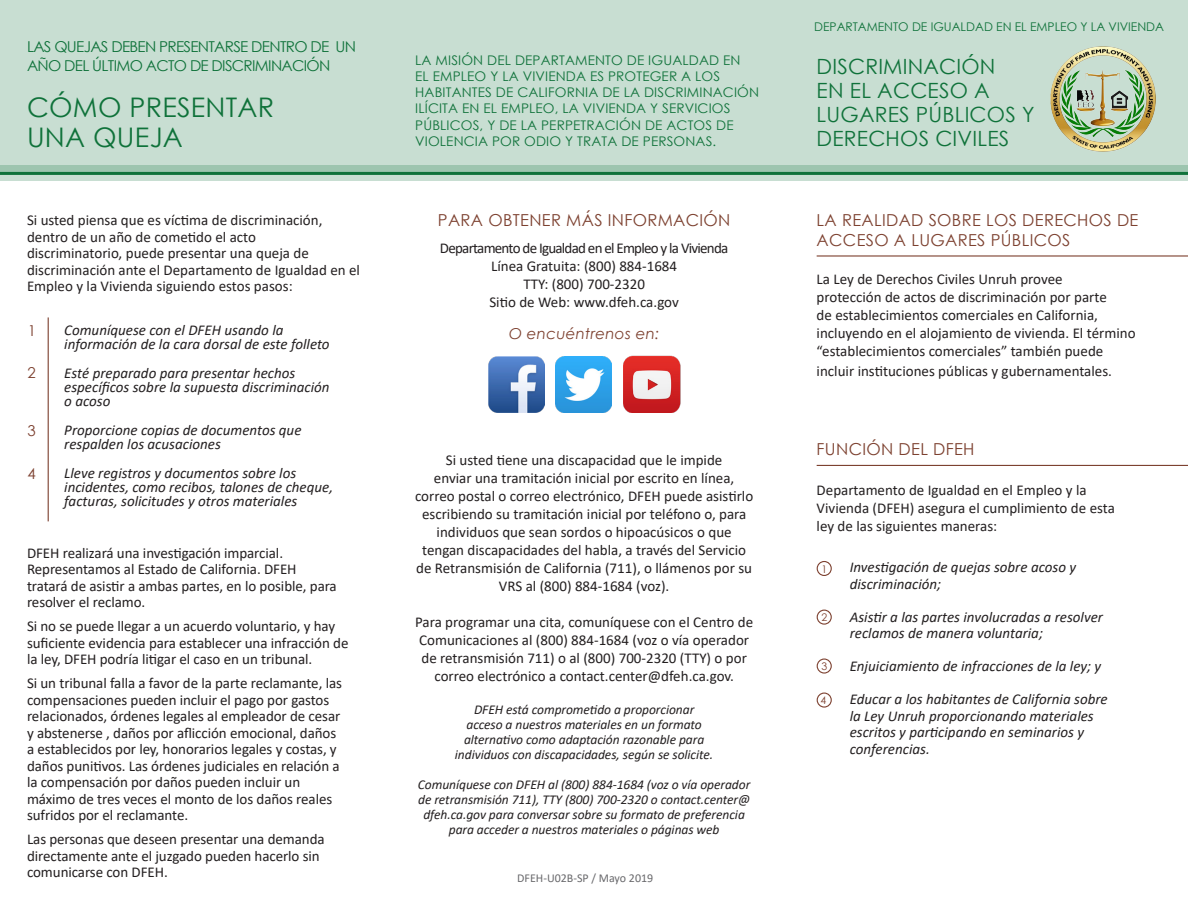
<style>
.page{position:relative;width:1188px;height:918px;background:#fff}
.page>*{position:absolute;margin:0;border:0;box-sizing:border-box;transform-origin:0 0}
.t1{font:27px "Century Gothic";letter-spacing:.01em;color:#0f723a}
.t2{font:21px/24px "Century Gothic";letter-spacing:.01em;color:#0f723a}
.t3{font:16.5px/19.8px "Century Gothic";letter-spacing:.02em;color:#7d4130}
.t4{font:15px/16.5px "Calibri";letter-spacing:-.005em;color:#231f20}
.t5{font:italic 15px/14.2px "Calibri";color:#231f20}
.t6{font:15px/19.5px "Century Gothic";letter-spacing:-.045em;color:#0f723a}
.t7{font:15px "Calibri";letter-spacing:-.05em;color:#231f20}
.t8{font:italic 15px "Century Gothic";letter-spacing:.02em;color:#7d4130}
.t9{font:15px "Century Gothic";color:#7d4130}
.t10{font:italic 13.5px/15px "Calibri";letter-spacing:-.005em;color:#231f20;text-align:center}
.t11{font:13.35px/16.2px "Century Gothic";letter-spacing:.01em;color:#0f723a}
.t12{font:12px "Century Gothic";color:#0f723a}
.t13{font:12px "Calibri";color:#69696c}
.t14{font:10.5px "Century Gothic";color:#7d4130}
</style>
<div class="page">
<div style="left:0;top:165px;width:1188px;height:16px;background:#c8ded2"></div>
<div style="left:0;top:0;width:1188px;height:172px;background:#c8ded2"></div>
<img style="left:1050px;top:47px;width:106px;height:105px">
<img style="left:488px;top:356px;width:57px;height:57px">
<img style="left:556px;top:357px;width:56px;height:56px">
<img style="left:623px;top:355px;width:57px;height:58px">
<hr style="left:0;top:172px;width:1188px;height:3px;background:#0f723a">
<hr style="left:817px;top:255px;width:371px;height:2px;background:#7d4130">
<hr style="left:817px;top:465px;width:371px;height:1px;background:#7d4130">
<hr style="left:48px;top:317px;width:1px;height:204px;background:#7d4130">
<div style="left:817px;top:561px;width:15px;height:15px;border:1px solid #7d4130;border-radius:50%"></div>
<div style="left:817px;top:610px;width:15px;height:15px;border:1px solid #7d4130;border-radius:50%"></div>
<div style="left:817px;top:659px;width:15px;height:15px;border:1px solid #7d4130;border-radius:50%"></div>
<div style="left:817px;top:693px;width:15px;height:15px;border:1px solid #7d4130;border-radius:50%"></div>
<p class="t6" style="left:27px;top:36px;width:331px">LAS QUEJAS DEBEN PRESENTARSE DENTRO DE UN<br>AÑO DEL ÚLTIMO ACTO DE DISCRIMINACIÓN</p>
<p class="t1" style="left:27px;top:89px;width:249px">CÓMO PRESENTAR</p>
<p class="t1" style="left:27px;top:119px;width:157px">UNA QUEJA</p>
<p class="t4" style="left:27px;top:212px;width:297px">Si usted piensa que es víctima de discriminación, dentro de un año de cometido el acto</p>
<p class="t4" style="left:27px;top:245px;width:335px">discriminatorio, puede presentar una queja de discriminación ante el Departamento de Igualdad en el<br>Empleo y la Vivienda siguiendo estos pasos:</p>
<p class="t9" style="left:28px;top:320px;width:10px">1</p>
<p class="t9" style="left:28px;top:362px;width:10px">2</p>
<p class="t5" style="left:64px;top:322px;width:267px">Comuníquese con el DFEH usando la información de la cara dorsal de este folleto</p>
<p class="t5" style="left:64px;top:365px;width:267px">Esté preparado para presentar hechos específicos sobre la supuesta discriminación o acoso</p>
<p class="t5" style="left:64px;top:422px;width:239px">Proporcione copias de documentos que respalden los acusaciones</p>
<p class="t5" style="left:64px;top:465px;width:270px">Lleve registros y documentos sobre los incidentes, como recibos, talones de cheque, facturas, solicitudes y otros materiales</p>
<p class="t4" style="left:27px;top:544px;width:311px">DFEH realizará una investigación imparcial.<br>Representamos al Estado de California. DFEH tratará de asistir a ambas partes, en lo posible, para resolver el reclamo.</p>
<p class="t4" style="left:27px;top:618px;width:323px">Si no se puede llegar a un acuerdo voluntario, y hay suficiente evidencia para establecer una infracción de la ley, DFEH podría litigar el caso en un tribunal.</p>
<p class="t4" style="left:27px;top:675px;width:317px">Si un tribunal falla a favor de la parte reclamante, las compensaciones pueden incluir el pago por gastos relacionados, órdenes legales al empleador de cesar y abstenerse , daños por aflicción emocional, daños a establecidos por ley, honorarios legales y costas, y daños punitivos. Las órdenes judiciales en relación a la compensación por daños pueden incluir un máximo de tres veces el monto de los daños reales sufridos por el reclamante.</p>
<p class="t4" style="left:27px;top:831px;width:299px">Las personas que deseen presentar una demanda directamente ante el juzgado pueden hacerlo sin comunicarse con DFEH.</p>
<p class="t9" style="left:28px;top:420px;width:10px">3</p>
<p class="t9" style="left:28px;top:463px;width:10px">4</p>
<p class="t11" style="left:415px;top:51px;width:345px">LA MISIÓN DEL DEPARTAMENTO DE IGUALDAD EN<br>EL EMPLEO Y LA VIVIENDA ES PROTEGER A LOS HABITANTES DE CALIFORNIA DE LA DISCRIMINACIÓN ILÍCITA EN EL EMPLEO, LA VIVIENDA Y SERVICIOS PÚBLICOS, Y DE LA PERPETRACIÓN DE ACTOS DE VIOLENCIA POR ODIO Y TRATA DE PERSONAS.</p>
<p class="t3" style="left:438px;top:210px;width:294px">PARA OBTENER MÁS INFORMACIÓN</p>
<p class="t7" style="left:440px;top:238px;width:290px">Departamento de Igualdad en el Empleo y la Vivienda</p>
<p class="t4" style="left:491px;top:258px;width:188px">Línea Gratuita: (800) 884-1684</p>
<p class="t4" style="left:523px;top:276px;width:123px">TTY: (800) 700-2320</p>
<p class="t4" style="left:489px;top:294px;width:191px">Sitio de Web: www.dfeh.ca.gov</p>
<p class="t8" style="left:509px;top:323px;width:152px">O encuéntrenos en:</p>
<p class="t4" style="left:446px;top:451px;width:278px">Si usted tiene una discapacidad que le impide</p>
<p class="t4" style="left:415px;top:468px;width:340px;line-height:18px;text-align:center">enviar una tramitación inicial por escrito en línea, correo postal o correo electrónico, DFEH puede asistirlo escribiendo su tramitación inicial por teléfono o, para individuos que sean sordos o hipoacúsicos o que tengan discapacidades del habla, a través del Servicio de Retransmisión de California (711), o llámenos por su VRS al (800) 884-1684 (voz).</p>
<p class="t4" style="left:415px;top:612px;width:339px;line-height:18px;text-align:center">Para programar una cita, comuníquese con el Centro de Comunicaciones al (800) 884-1684 (voz o vía operador de retransmisión 711) o al (800) 700-2320 (TTY) o por correo electrónico a contact.center@dfeh.ca.gov.</p>
<p class="t10" style="left:455px;top:701px;width:260px">DFEH está comprometido a proporcionar acceso a nuestros materiales en un formato alternativo como adaptación razonable para individuos con discapacidades, según se solicite.</p>
<p class="t10" style="left:418px;top:776px;width:334px">Comuníquese con DFEH al (800) 884-1684 (voz o vía operador de retransmisión 711), TTY (800) 700-2320 o contact.center@ dfeh.ca.gov para conversar sobre su formato de preferencia para acceder a nuestros materiales o páginas web</p>
<p class="t13" style="left:517px;top:870px;width:138px">DFEH-U02B-SP / Mayo 2019</p>
<p class="t12" style="left:814px;top:18px;width:351px">DEPARTAMENTO DE IGUALDAD EN EL EMPLEO Y LA VIVIENDA</p>
<p class="t2" style="left:817px;top:54px;width:219px">DISCRIMINACIÓN<br>EN EL ACCESO A<br>LUGARES PÚBLICOS Y<br>DERECHOS CIVILES</p>
<p class="t3" style="left:817px;top:210px;width:323px">LA REALIDAD SOBRE LOS DERECHOS DE<br>ACCESO A LUGARES PÚBLICOS</p>
<p class="t4" style="left:817px;top:270px;width:320px;line-height:18px">La Ley de Derechos Civiles Unruh provee<br>protección de actos de discriminación por parte<br>de establecimientos comerciales en California, incluyendo en el alojamiento de vivienda. El término “establecimientos comerciales” también puede</p>
<p class="t4" style="left:817px;top:362px;width:297px">incluir instituciones públicas y gubernamentales.</p>
<p class="t3" style="left:817px;top:439px;width:159px">FUNCIÓN DEL DFEH</p>
<p class="t4" style="left:817px;top:480px;width:300px;line-height:18px">Departamento de Igualdad en el Empleo y la<br>Vivienda (DFEH) asegura el cumplimiento de esta ley de las siguientes maneras:</p>
<p class="t14" style="left:821px;top:561px;width:7px">1</p>
<p class="t5" style="left:850px;top:558px;width:228px;line-height:16.5px">Investigación de quejas sobre acoso y discriminación;</p>
<p class="t5" style="left:850px;top:608px;width:255px;line-height:16.5px">Asistir a las partes involucradas a resolver reclamos de manera voluntaria;</p>
<p class="t5" style="left:850px;top:658px;width:253px">Enjuiciamiento de infracciones de la ley; y</p>
<p class="t5" style="left:850px;top:690px;width:260px;line-height:16.5px">Educar a los habitantes de California sobre la Ley Unruh proporcionando materiales escritos y participando en seminarios y conferencias.</p>
<p class="t14" style="left:821px;top:610px;width:7px">2</p>
<p class="t14" style="left:821px;top:659px;width:7px">3</p>
<p class="t14" style="left:821px;top:693px;width:7px">4</p>
</div>
